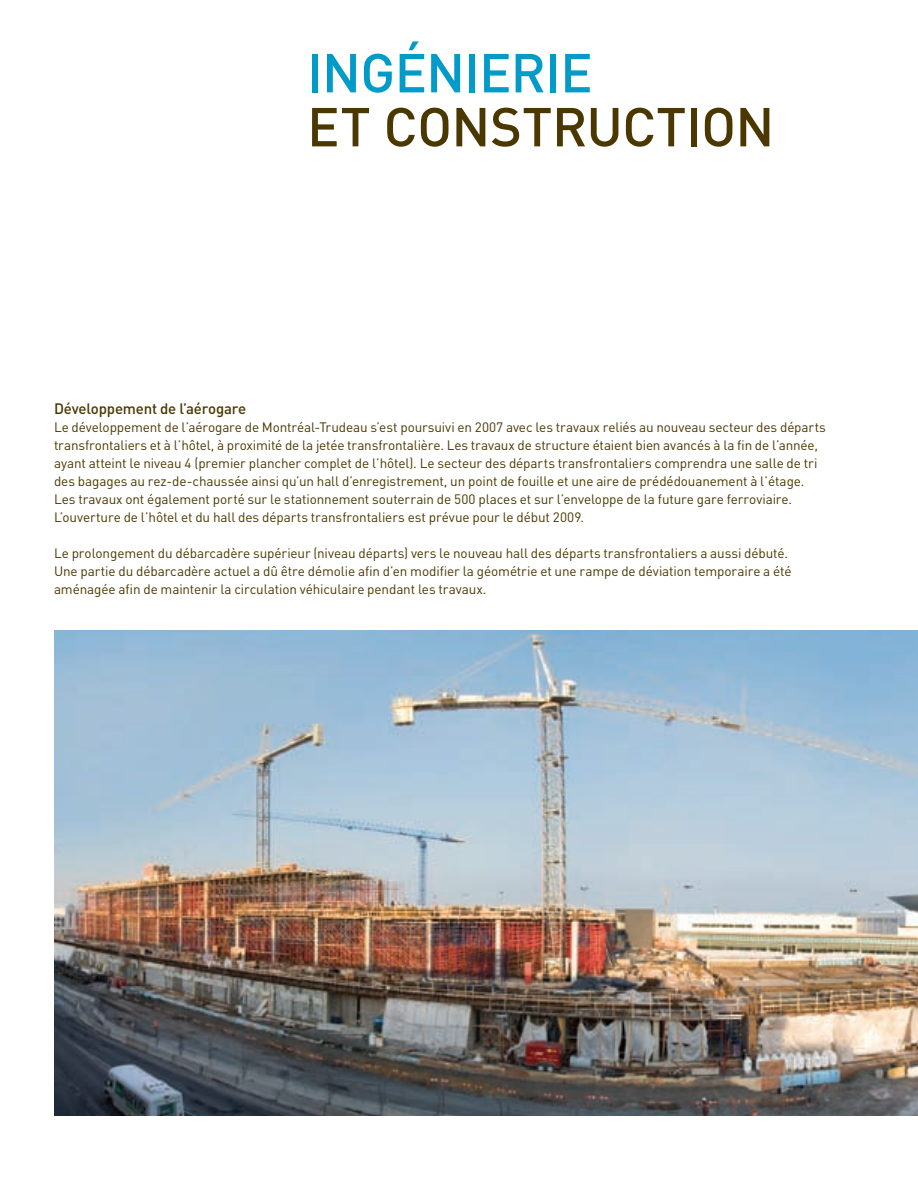
<style>
.page{position:relative;width:918px;height:1188px;background:#fff}
.page>*{position:absolute;margin:0;border:0;box-sizing:border-box;transform-origin:0 0}
.t1{font:500 54px/54px "DIN";letter-spacing:-.01em;color:#4a3800}
.t2{font:500 15px "DIN";letter-spacing:-.015em;color:#4a3800}
.t3{font:13.5px/18px "DIN";letter-spacing:-.01em;color:#4a3800}
.s1{color:#009bc8}
</style>
<div class="page">
<img style="left:54px;top:630px;width:864px;height:486px">
<p class="t1" style="left:307px;top:44px;width:469px"><span class="s1">INGÉNIERIE<br></span>ET CONSTRUCTION</p>
<p class="t2" style="left:54px;top:399px;width:194px">DÉVELOPPEMENT DE L’AÉROGARE</p>
<p class="t3" style="left:54px;top:418px;width:773px">Le développement de l’aérogare de M ontréal-Trudeau s’est poursuivi en 2007 avec les travaux reliés au nouveau secteur des départs transfrontaliers et à l’hôtel, à proximité de la jetée transfrontalière. Les travaux de structure étaient bien avancés à la fin de l’année, ayant atteint le niveau 4 (premier plancher complet de l’hôtel). Le secteur des départs transfrontaliers comprendra une salle de tri des bagages au rez-de-chaussée ainsi qu’un hall d’enregistrement, un point de fouille et une aire de prédédouanement à l’étage.<br>Les travaux ont également porté sur le stationnement souterrain de 500 places et sur l’enveloppe de la future gare ferroviaire.<br>L’ouverture de l’hôtel et du hall des départs transfrontaliers est prévue pour le début 2009.</p>
<p class="t3" style="left:54px;top:544px;width:739px">Le prolongement du débarcadère supérieur (niveau départs) vers le nouveau hall des départs transfrontaliers a aussi débuté.<br>Une partie du débarcadère actuel a dû être démolie afin d’en modifier la géométrie et une rampe de déviation temporaire a été aménagée afin de maintenir la circulation véhiculaire pendant les travaux.</p>
</div>
